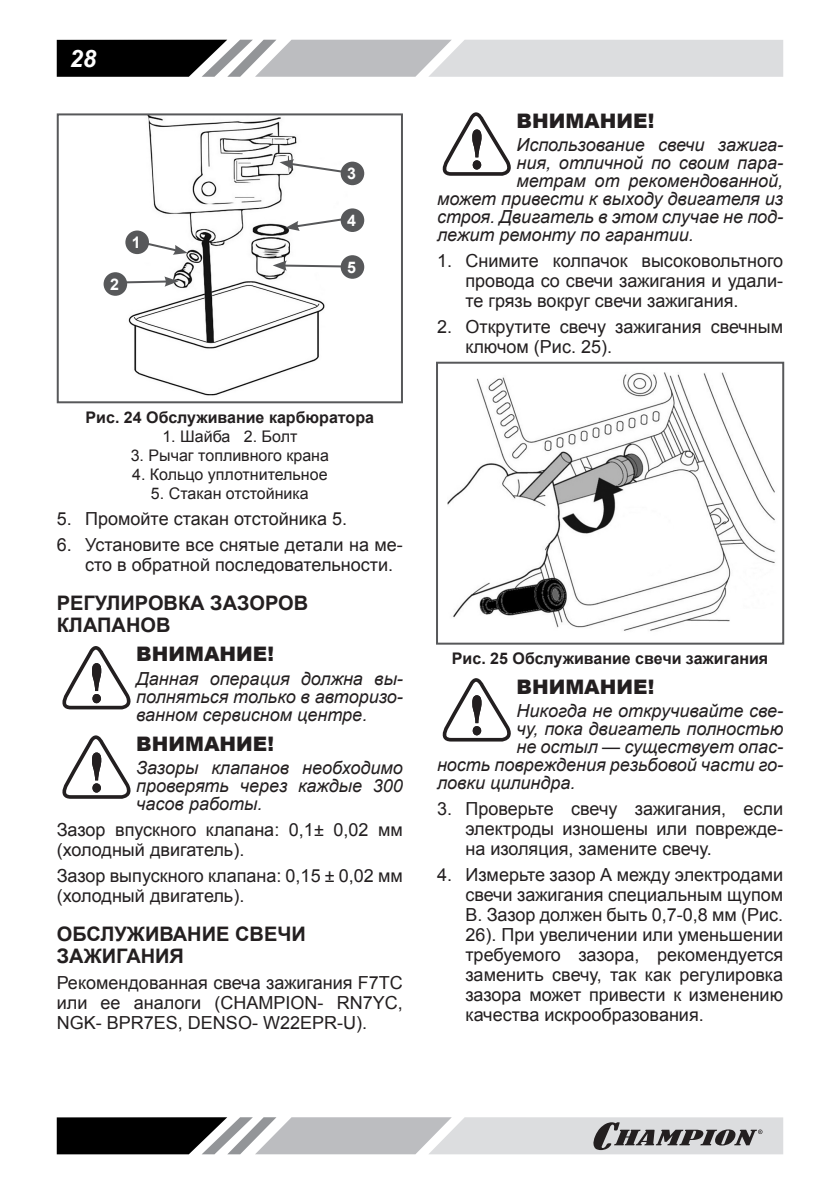
<style>
.page{position:relative;width:840px;height:1191px;background:#fff}
.page>*{position:absolute;margin:0;border:0;box-sizing:border-box;transform-origin:0 0}
.t1{font:italic 700 24px "Arial";color:#fff}
.Заголовок2{font:700 20px/22px "Arial";color:#231f20}
.ВНИМАНИЕ{font:900 20px "Arial";color:#231f20}
.Текст_список{font:18px/20px "Arial";color:#231f20;text-align:justify}
.ВНИМАНИЕ_ТЕКСТ{font:italic 18px/18px "Arial";color:#231f20;text-align:justify}
.Текст_основной{font:18px/20px "Arial";color:#231f20}
.РИСУНОК_список_по_це{font:16px "Arial";color:#231f20}
.РИСУНОК{font:700 16px "Arial";color:#231f20}
.Заголовок_1{font:700 16px "Arial";color:#fff}
</style>
<div class="page">
<svg style="left:57px;top:40px;width:725px;height:37px;background:#a7a8a9"></svg>
<svg style="left:57px;top:1117px;width:725px;height:37px;background:#9c9c9e"></svg>
<img style="left:111px;top:116px;width:254px;height:280px">
<div style="left:57px;top:113px;width:346px;height:290px;border:2px solid #57585a"></div>
<svg style="left:128px;top:237px;width:59px;height:18px"></svg>
<svg style="left:124px;top:276px;width:54px;height:11px"></svg>
<svg style="left:279px;top:159px;width:70px;height:16px"></svg>
<svg style="left:285px;top:215px;width:61px;height:16px"></svg>
<svg style="left:272px;top:260px;width:70px;height:11px"></svg>
<div style="left:103px;top:272px;width:24px;height:24px;background:#57585a;border-radius:50%"></div>
<div style="left:125px;top:230px;width:24px;height:24px;background:#57585a;border-radius:50%"></div>
<div style="left:340px;top:255px;width:24px;height:24px;background:#57585a;border-radius:50%"></div>
<div style="left:340px;top:162px;width:24px;height:23px;background:#57585a;border-radius:50%"></div>
<div style="left:340px;top:208px;width:24px;height:24px;background:#57585a;border-radius:50%"></div>
<svg style="left:62px;top:646px;width:69px;height:63px"></svg>
<svg style="left:62px;top:735px;width:69px;height:64px"></svg>
<svg style="left:442px;top:112px;width:69px;height:64px"></svg>
<img style="left:447px;top:372px;width:328px;height:259px">
<div style="left:436px;top:362px;width:347px;height:282px;border:2px solid #57585a"></div>
<svg style="left:442px;top:678px;width:69px;height:63px"></svg>
<h1 class="t1" style="left:70px;top:42px;width:28px">28</h1>
<p class="Заголовок_1" style="left:110px;top:273px;width:10px">2</p>
<p class="Заголовок_1" style="left:132px;top:232px;width:10px">1</p>
<p class="Заголовок_1" style="left:347px;top:163px;width:10px">3</p>
<p class="Заголовок_1" style="left:347px;top:210px;width:10px">4</p>
<p class="Заголовок_1" style="left:347px;top:256px;width:10px">5</p>
<p class="РИСУНОК" style="left:86px;top:406px;width:290px">Рис. 24 Обслуживание карбюратора</p>
<p class="РИСУНОК_список_по_це" style="left:162px;top:425px;width:136px">1. Шайба 2. Болт</p>
<p class="РИСУНОК_список_по_це" style="left:131px;top:445px;width:200px">3. Рычаг топливного крана</p>
<p class="РИСУНОК_список_по_це" style="left:132px;top:464px;width:197px">4. Кольцо уплотнительное</p>
<p class="РИСУНОК_список_по_це" style="left:151px;top:483px;width:159px">5. Стакан отстойника</p>
<p class="Текст_список" style="left:57px;top:509px;width:292px">5. Промойте стакан отстойника 5.</p>
<p class="Текст_список" style="left:85px;top:534px;width:319px;text-indent:-28px">6. Установите все снятые детали на ме&shy;сто в обратной последовательности.</p>
<p class="Заголовок2" style="left:57px;top:592px;width:253px">РЕГУЛИРОВКА ЗАЗОРОВ<br>КЛАПАНОВ</p>
<p class="ВНИМАНИЕ" style="left:136px;top:640px;width:139px">ВНИМАНИЕ!</p>
<p class="ВНИМАНИЕ_ТЕКСТ" style="left:136px;top:670px;width:268px">Данная операция должна вы&shy;полняться только в авторизо&shy;ванном сервисном центре.</p>
<p class="ВНИМАНИЕ" style="left:136px;top:729px;width:139px">ВНИМАНИЕ!</p>
<p class="ВНИМАНИЕ_ТЕКСТ" style="left:136px;top:759px;width:268px">Зазоры клапанов необходимо проверять через каждые 300 часов работы.</p>
<p class="Текст_основной" style="left:57px;top:820px;width:347px">Зазор впускного клапана: 0,1± 0,02 мм (холодный двигатель).</p>
<p class="Текст_основной" style="left:57px;top:865px;width:347px">Зазор выпускного клапана: 0,15 ± 0,02 мм (холодный двигатель).</p>
<p class="Заголовок2" style="left:57px;top:923px;width:250px">ОБСЛУЖИВАНИЕ СВЕЧИ<br>ЗАЖИГАНИЯ</p>
<p class="Текст_основной" style="left:57px;top:972px;width:347px;text-align:justify">Рекомендованная свеча зажигания F7TC или ее аналоги (CHAMPION- RN7YC, NGK- BPR7ES, DENSO- W22EPR-U).</p>
<p class="ВНИМАНИЕ" style="left:516px;top:106px;width:139px">ВНИМАНИЕ!</p>
<p class="ВНИМАНИЕ_ТЕКСТ" style="left:516px;top:136px;width:268px">Использование свечи зажига-</p>
<p class="ВНИМАНИЕ_ТЕКСТ" style="left:516px;top:154px;width:268px">ния, отличной по своим пара-</p>
<p class="ВНИМАНИЕ_ТЕКСТ" style="left:516px;top:172px;width:268px">метрам от рекомендованной,</p>
<p class="ВНИМАНИЕ_ТЕКСТ" style="left:437px;top:190px;width:347px">может привести к выходу двигателя из</p>
<p class="ВНИМАНИЕ_ТЕКСТ" style="left:437px;top:208px;width:347px">строя. Двигатель в этом случае не под-</p>
<p class="ВНИМАНИЕ_ТЕКСТ" style="left:437px;top:226px;width:258px">лежит ремонту по гарантии.</p>
<p class="Текст_список" style="left:465px;top:251px;width:319px;text-indent:-28px">1. Снимите колпачок высоковольтного провода со свечи зажигания и удали&shy;те грязь вокруг свечи зажигания.</p>
<p class="Текст_список" style="left:465px;top:317px;width:319px;text-indent:-28px">2. Открутите свечу зажигания свечным ключом (Рис. 25).</p>
<p class="РИСУНОК" style="left:451px;top:647px;width:317px">Рис. 25 Обслуживание свечи зажигания</p>
<p class="ВНИМАНИЕ" style="left:516px;top:672px;width:139px">ВНИМАНИЕ!</p>
<p class="ВНИМАНИЕ_ТЕКСТ" style="left:516px;top:702px;width:268px">Никогда не откручивайте све-</p>
<p class="ВНИМАНИЕ_ТЕКСТ" style="left:516px;top:720px;width:268px">чу, пока двигатель полностью</p>
<p class="ВНИМАНИЕ_ТЕКСТ" style="left:516px;top:738px;width:268px">не остыл — существует опас-</p>
<p class="ВНИМАНИЕ_ТЕКСТ" style="left:437px;top:756px;width:347px">ность повреждения резьбовой части го-</p>
<p class="ВНИМАНИЕ_ТЕКСТ" style="left:437px;top:774px;width:140px">ловки цилиндра.</p>
<p class="Текст_список" style="left:465px;top:798px;width:319px;text-indent:-28px">3. Проверьте свечу зажигания, если электроды изношены или поврежде&shy;на изоляция, замените свечу.</p>
<p class="Текст_список" style="left:465px;top:864px;width:319px;text-indent:-28px">4. Измерьте зазор А между электродами свечи зажигания специальным щупом В. Зазор должен быть 0,7-0,8 мм (Рис.<br>26). При увеличении или уменьшении требуемого зазора, рекомендуется заменить свечу, так как регулировка зазора может привести к изменению качества искрообразования.</p>
</div>
